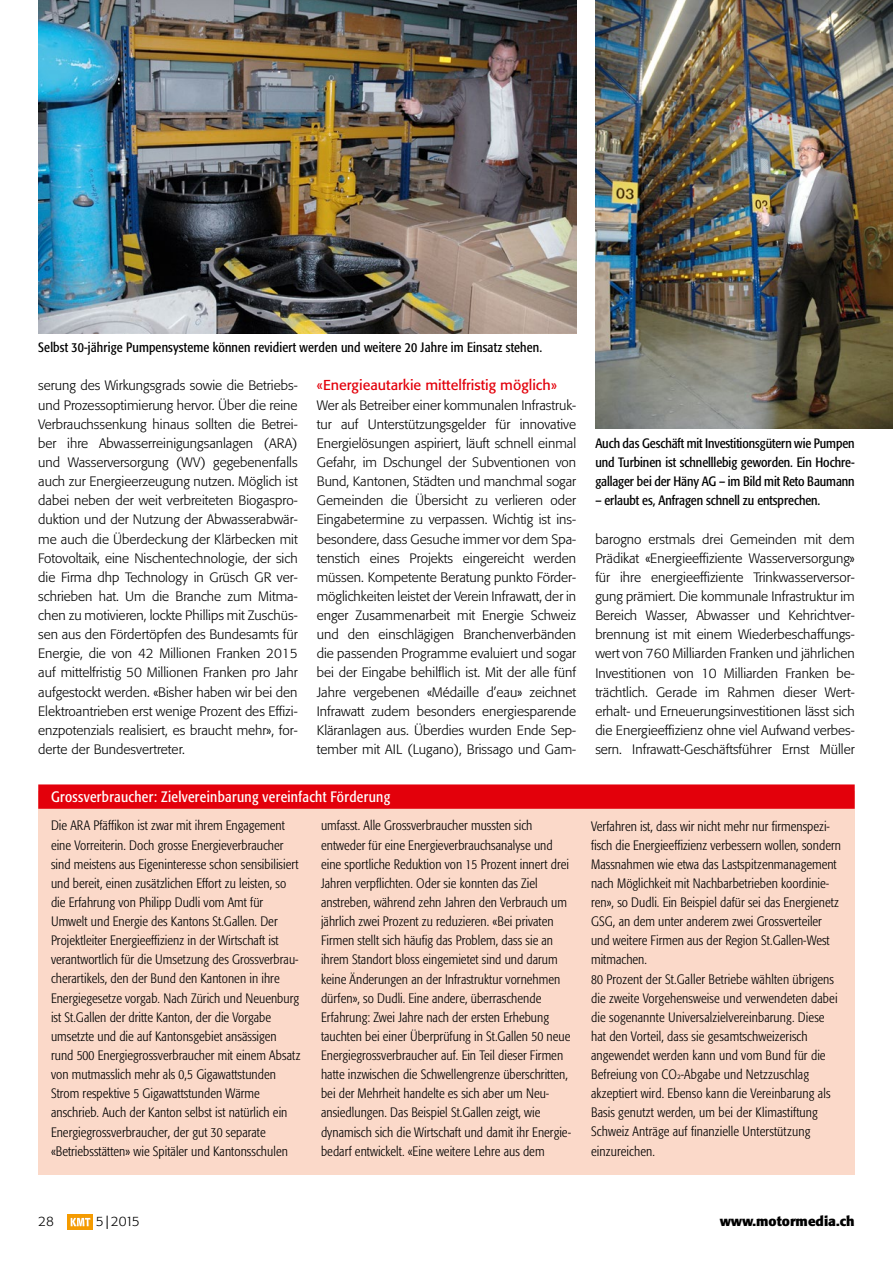
<style>
.page{position:relative;width:893px;height:1263px;background:#fff}
.page>*{position:absolute;margin:0;border:0;box-sizing:border-box;transform-origin:0 0}
.t1{font:condensed 15px "Formata";letter-spacing:.02em;color:#fff}
.t2{font:14.25px "Formata";color:#e3000b}
.t3{font:300 condensed 13.5px/19.2px "Formata";letter-spacing:.005em;color:#000}
.t4{font:300 13.5px/19.2px "Formata";color:#000;text-align:justify}
.t5{font:condensed 13.5px/19.2px "Formata";letter-spacing:-.005em;color:#000;text-align:justify}
.t6{font:700 13.5px "Formata";color:#000}
.s1{font-size:8.1px}
</style>
<div class="page">
<svg style="left:68px;top:1214px;width:25px;height:15px"></svg>
<svg style="left:71px;top:1218px;width:20px;height:8px"></svg>
<div style="left:38px;top:791px;width:817px;height:384px;background:#fbd9c9"></div>
<div style="left:38px;top:784px;width:817px;height:25px;background:#e3000b"></div>
<img style="left:38px;top:0;width:538px;height:333px">
<img style="left:595px;top:0;width:298px;height:429px">
<p class="t5" style="left:38px;top:338px;width:506px">Selbst 30-jährige Pumpensysteme können revidiert werden und weitere 20 Jahre im Einsatz stehen.</p>
<p class="t4" style="left:38px;top:376px;width:261px">serung des Wirkungsgrads sowie die Betriebs&shy;und Prozessoptimierung hervor. Über die reine Verbrauchssenkung hinaus sollten die Betrei&shy;ber ihre Abwasserreinigungsanlagen (ARA) und Wasserversorgung (WV) gegebenenfalls auch zur Energieerzeugung nutzen. Möglich ist dabei neben der weit verbreiteten Biogaspro&shy;duktion und der Nutzung der Abwasserabwär&shy;me auch die Überdeckung der Klärbecken mit Fotovoltaik, eine Nischentechnologie, der sich die Firma dhp Technology in Grüsch GR ver&shy;schrieben hat. Um die Branche zum Mitma&shy;chen zu motivieren, lockte Phillips mit Zuschüs&shy;sen aus den Fördertöpfen des Bundesamts für Energie, die von 42 Millionen Franken 2015 auf mittelfristig 50 Millionen Franken pro Jahr aufgestockt werden. «Bisher haben wir bei den Elektroantrieben erst wenige Prozent des Effizi&shy;enzpotenzials realisiert, es braucht mehr», for&shy;derte der Bundesvertreter.</p>
<p class="t2" style="left:317px;top:377px;width:242px">«Energieautarkie mittelfristig möglich»</p>
<p class="t4" style="left:317px;top:395px;width:261px">Wer als Betreiber einer kommunalen Infrastruk&shy;tur auf Unterstützungsgelder für innovative Energielösungen aspiriert, läuft schnell einmal Gefahr, im Dschungel der Subventionen von Bund, Kantonen, Städten und manchmal sogar Gemeinden die Übersicht zu verlieren oder Eingabetermine zu verpassen. Wichtig ist ins&shy;besondere, dass Gesuche immer vor dem Spa&shy;tenstich eines Projekts eingereicht werden müssen. Kompetente Beratung punkto Förder&shy;möglichkeiten leistet der Verein Infrawatt, der in enger Zusammenarbeit mit Energie Schweiz und den einschlägigen Branchenverbänden die passenden Programme evaluiert und sogar bei der Eingabe behilflich ist. Mit der alle fünf Jahre vergebenen «Médaille d’eau» zeichnet Infrawatt zudem besonders energiesparende Kläranlagen aus. Überdies wurden Ende Sep&shy;tember mit AIL (Lugano), Brissago und Gam-</p>
<p class="t5" style="left:595px;top:433px;width:261px">Auch das Geschäft mit Investitionsgütern wie Pumpen und Turbinen ist schnelllebig geworden. Ein Hochre&shy;gallager bei der Häny AG – im Bild mit Reto Baumann</p>
<p class="t5" style="left:595px;top:491px;width:227px">– erlaubt es, Anfragen schnell zu entsprechen.</p>
<p class="t4" style="left:595px;top:529px;width:261px">barogno erstmals drei Gemeinden mit dem Prädikat «Energieeffiziente Wasserversorgung» für ihre energieeffiziente Trinkwasserversor&shy;gung prämiert. Die kommunale Infrastruktur im Bereich Wasser, Abwasser und Kehrichtver&shy;brennung ist mit einem Wiederbeschaffungs&shy;wert von 760 Milliarden Franken und jährlichen Investitionen von 10 Milliarden Franken be&shy;trächtlich. Gerade im Rahmen dieser Wert&shy;erhalt- und Erneuerungsinvestitionen lässt sich die Energieeffizienz ohne viel Aufwand verbes&shy;sern. Infrawatt-Geschäftsführer Ernst Müller</p>
<p class="t1" style="left:51px;top:788px;width:341px">Grossverbraucher: Zielvereinbarung vereinfacht Förderung</p>
<p class="t3" style="left:51px;top:816px;width:251px">Die ARA Pfäffikon ist zwar mit ihrem Engagement eine Vorreiterin. Doch grosse Energieverbraucher sind meistens aus Eigeninteresse schon sensibilisiert und bereit, einen zusätzlichen Effort zu leisten, so die Erfahrung von Philipp Dudli vom Amt für Umwelt und Energie des Kantons St.Gallen. Der Projektleiter Energieeffizienz in der Wirtschaft ist verantwortlich für die Umsetzung des Grossverbrau&shy;cherartikels, den der Bund den Kantonen in ihre Energiegesetze vorgab. Nach Zürich und Neuenburg ist St.Gallen der dritte Kanton, der die Vorgabe umsetzte und die auf Kantonsgebiet ansässigen rund 500 Energiegrossverbraucher mit einem Absatz von mutmasslich mehr als 0,5 Gigawattstunden Strom respektive 5 Gigawattstunden Wärme anschrieb. Auch der Kanton selbst ist natürlich ein Energiegrossverbraucher, der gut 30 separate «Betriebsstätten» wie Spitäler und Kantonsschulen</p>
<p class="t3" style="left:321px;top:816px;width:251px">umfasst. Alle Grossverbraucher mussten sich entweder für eine Energieverbrauchsanalyse und eine sportliche Reduktion von 15 Prozent innert drei Jahren verpflichten. Oder sie konnten das Ziel anstreben, während zehn Jahren den Verbrauch um jährlich zwei Prozent zu reduzieren. «Bei privaten Firmen stellt sich häufig das Problem, dass sie an ihrem Standort bloss eingemietet sind und darum keine Änderungen an der Infrastruktur vornehmen dürfen», so Dudli. Eine andere, überraschende Erfahrung: Zwei Jahre nach der ersten Erhebung tauchten bei einer Überprüfung in St.Gallen 50 neue Energiegrossverbraucher auf. Ein Teil dieser Firmen hatte inzwischen die Schwellengrenze überschritten, bei der Mehrheit handelte es sich aber um Neu&shy;ansiedlungen. Das Beispiel St.Gallen zeigt, wie dynamisch sich die Wirtschaft und damit ihr Energie&shy;bedarf entwickelt. «Eine weitere Lehre aus dem</p>
<p class="t3" style="left:591px;top:816px;width:251px">Verfahren ist, dass wir nicht mehr nur firmenspezi&shy;fisch die Energieeffizienz verbessern wollen, sondern Massnahmen wie etwa das Lastspitzenmanagement nach Möglichkeit mit Nachbarbetrieben koordinie&shy;ren», so Dudli. Ein Beispiel dafür sei das Energienetz GSG, an dem unter anderem zwei Grossverteiler und weitere Firmen aus der Region St.Gallen-West mitmachen.<br>80 Prozent der St.Galler Betriebe wählten übrigens die zweite Vorgehensweise und verwendeten dabei die sogenannte Universalzielvereinbarung. Diese hat den Vorteil, dass sie gesamtschweizerisch angewendet werden kann und vom Bund für die Befreiung von CO<span class="s1">2</span>-Abgabe und Netzzuschlag akzeptiert wird. Ebenso kann die Vereinbarung als Basis genutzt werden, um bei der Klimastiftung Schweiz Anträge auf finanzielle Unterstützung einzureichen.</p>
<p class="t4" style="left:38px;top:1212px;width:17px">28</p>
<p class="t4" style="left:96px;top:1212px;width:45px">5|2015</p>
<p class="t6" style="left:720px;top:1213px;width:136px">www.motormedia.ch</p>
</div>
